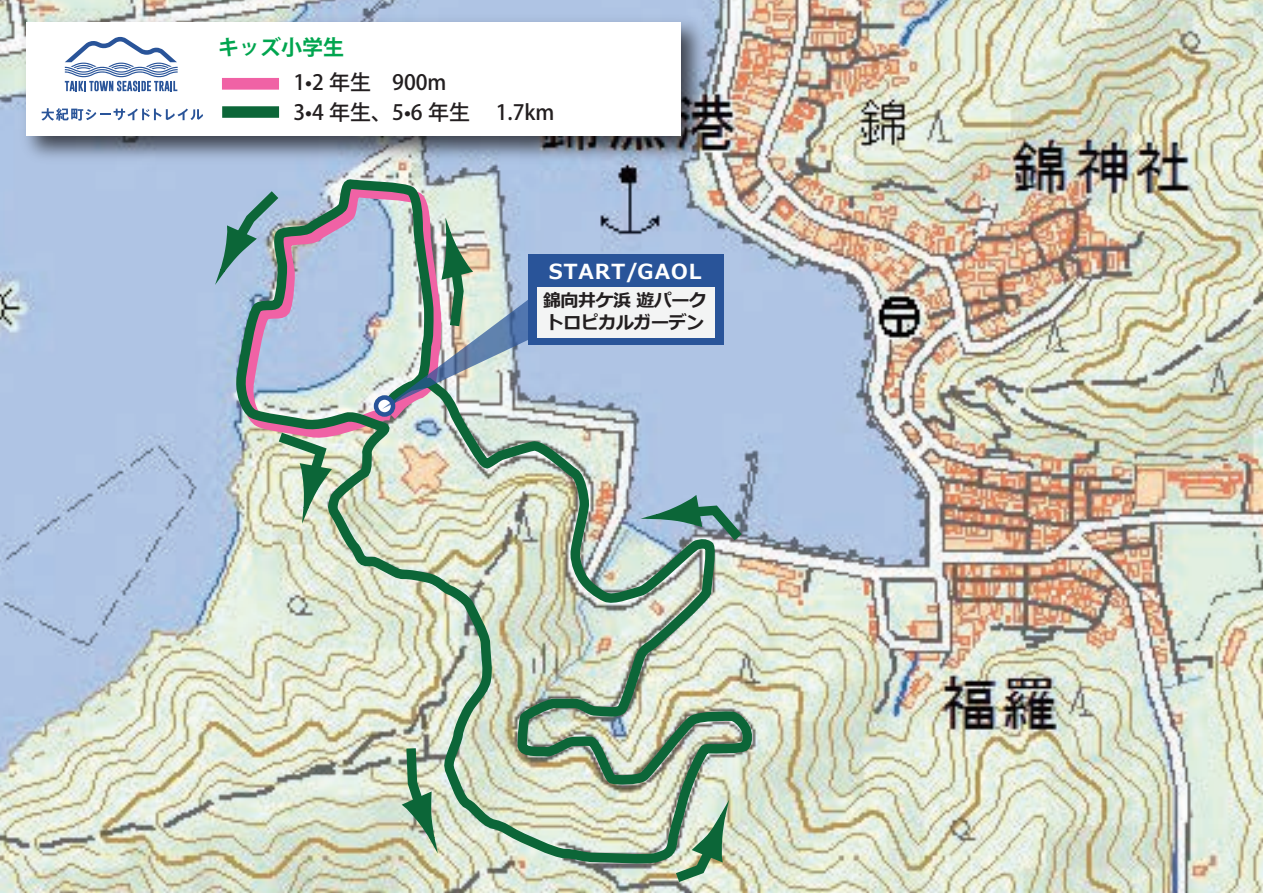
<style>
.page{position:relative;width:1263px;height:893px;background:#fff}
.page>*{position:absolute;margin:0;border:0;box-sizing:border-box;transform-origin:0 0}
.t1{font:500 21px/30px "Koz Go Pr 6 N";color:#231f20}
.t2{font:700 21px "Koz Go Pro";color:#00a54f}
.t3{font:700 20.7px "Meiryo";letter-spacing:.05em;color:#fff}
.t4{font:700 18px/21.6px "Meiryo";letter-spacing:-.025em;color:#231f20}
</style>
<div class="page">
<img style="left:0;top:0;width:1263px;height:893px">
<img style="left:232px;top:172px;width:529px;height:695px">
<svg style="left:206px;top:181px;width:82px;height:121px;background:#8eaebd"></svg>
<svg style="left:268px;top:425px;width:68px;height:117px;background:#b5c1ab"></svg>
<img style="left:396px;top:739px;width:49px;height:132px">
<img style="left:665px;top:783px;width:71px;height:107px">
<img style="left:621px;top:490px;width:130px;height:61px">
<img style="left:14px;top:10px;width:700px;height:159px">
<div style="left:26px;top:22px;width:655px;height:114px;background:#fff"></div>
<svg style="left:65px;top:37px;width:113px;height:54px"></svg>
<svg style="left:42px;top:108px;width:161px;height:13px"></svg>
<svg style="left:376px;top:397px;width:17px;height:17px"></svg>
<div style="left:374px;top:395px;width:21px;height:22px;border:4px solid #295499;border-radius:50%"></div>
<img style="left:382px;top:199px;width:150px;height:210px">
<div style="left:528px;top:254px;width:195px;height:91px;background:#295499"></div>
<div style="left:536px;top:287px;width:178px;height:51px;background:#f3f4f4"></div>
<div style="left:222px;top:78px;width:57px;height:12px;background:#f062a5;border:3px solid #f062a5"></div>
<div style="left:222px;top:106px;width:57px;height:12px;background:#0c6638;border:3px solid #0c6638"></div>
<p class="t2" style="left:218px;top:34px;width:127px">キッズ小学生</p>
<p class="t1" style="left:293px;top:68px;width:262px">1•2 年生　900m<br>3•4 年生、5•6 年生 　1.7km</p>
<p class="t3" style="left:549px;top:257px;width:154px">START/GAOL</p>
<p class="t4" style="left:543px;top:290px;width:165px">錦向井ケ浜 遊パークトロピカルガーデン</p>
</div>
